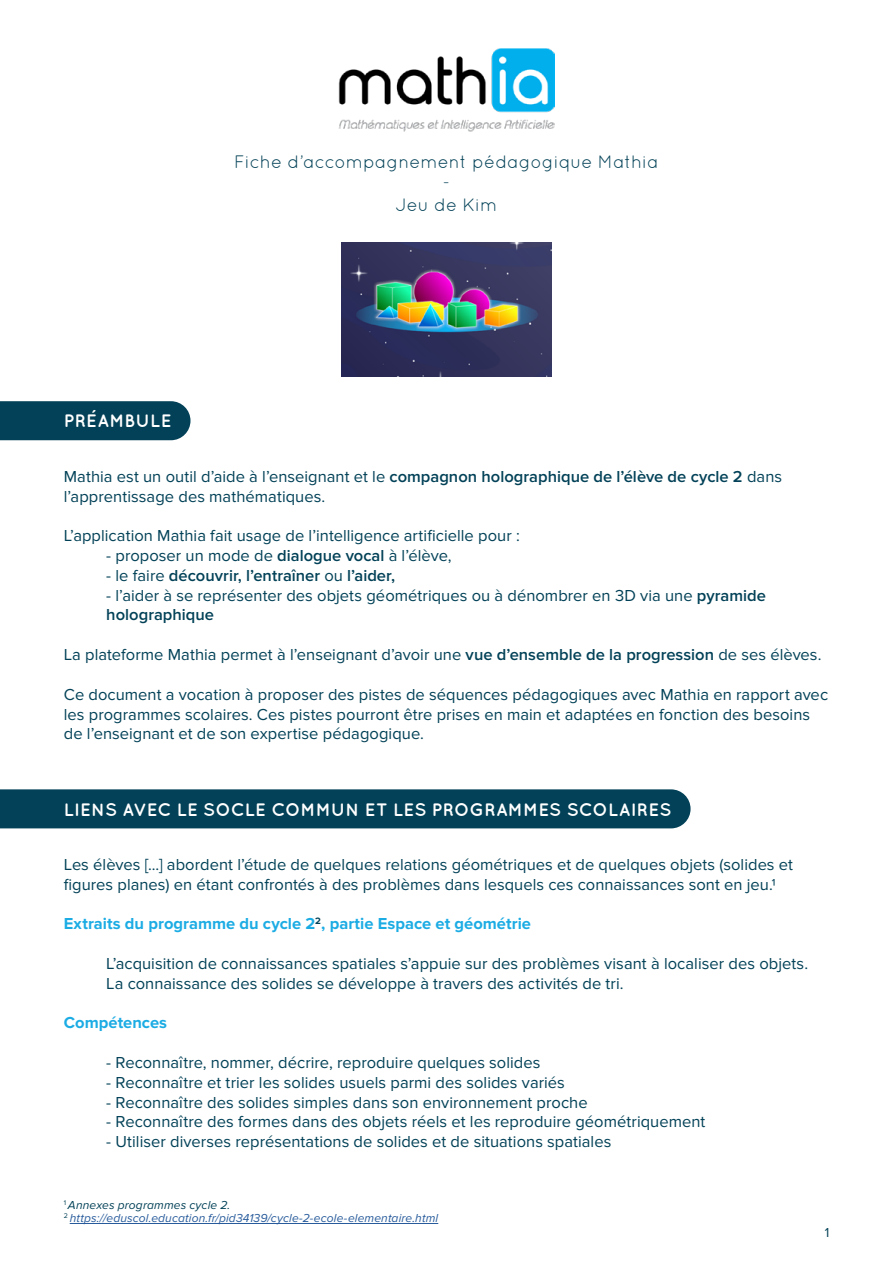
<style>
.page{position:relative;width:893px;height:1263px;background:#fff}
.page>*{position:absolute;margin:0;border:0;box-sizing:border-box;transform-origin:0 0}
.t1{font:700 18px "Quicksand";letter-spacing:.01em;color:#fff}
.t2{font:18px/21.6px "Quicksand";letter-spacing:.005em;color:#024157;text-align:center}
.t3{font:16.5px/19.8px "Proxima Nova";letter-spacing:.005em;color:#024157}
.t4{font:700 16.5px "Proxima Nova";color:#1cace4}
.t5{font:600 16.5px "Proxima Nova";color:#024157}
.t6{font:13.5px "Proxima Nova";color:#024157}
.t7{font:italic 12px/13.2px "Proxima Nova";letter-spacing:.01em;color:#275b9b}
.s1{font-weight:600}
.s2{font-weight:400}
.s3{color:#024157}
</style>
<div class="page">
<div style="left:0;top:401px;width:190px;height:39px;background:#024157"></div>
<div style="left:0;top:789px;width:691px;height:39px;background:#024157"></div>
<img style="left:339px;top:48px;width:215px;height:83px">
<hr style="left:70px;top:1223px;width:368px;height:1px;background:#275b9b">
<img style="left:341px;top:243px;width:211px;height:134px">
<p class="t2" style="left:234px;top:150px;width:426px">Fiche d’accompagnement pédagogique Mathia -<br>Jeu de Kim</p>
<p class="t1" style="left:64px;top:410px;width:109px">PRÉAMBULE</p>
<p class="t3" style="left:64px;top:467px;width:720px">Mathia est un outil d’aide à l’enseignant et le <span class="s1">compagnon holographique de l’élève de cycle 2</span> dans l’apprentissage des mathématiques.</p>
<p class="t3" style="left:64px;top:526px;width:458px">L’application Mathia fait usage de l’intelligence artificielle pour :</p>
<p class="t3" style="left:106px;top:546px;width:347px">- proposer un mode de <span class="s1">dialogue vocal</span> à l’élève,</p>
<p class="t5" style="left:106px;top:566px;width:290px"><span class="s2">- le faire</span> découvrir, l’entraîner <span class="s2">ou</span> l’aider,</p>
<p class="t3" style="left:106px;top:585px;width:661px">- l’aider à se représenter des objets géométriques ou à dénombrer en 3D via une <span class="s1">pyramide holographique</span></p>
<p class="t3" style="left:64px;top:645px;width:759px">La plateforme Mathia permet à l’enseignant d’avoir une <span class="s1">vue d’ensemble de la progression</span> de ses élèves.</p>
<p class="t3" style="left:64px;top:684px;width:766px">Ce document a vocation à proposer des pistes de séquences pédagogiques avec Mathia en rapport avec les programmes scolaires. Ces pistes pourront être prises en main et adaptées en fonction des besoins de l’enseignant et de son expertise pédagogique.</p>
<p class="t1" style="left:64px;top:798px;width:609px">LIENS AVEC LE SOCLE COMMUN ET LES PROGRAMMES SCOLAIRES</p>
<p class="t3" style="left:64px;top:855px;width:731px">Les élèves [...] abordent l’étude de quelques relations géométriques et de quelques objets (solides et figures planes) en étant confrontés à des problèmes dans lesquels ces connaissances sont en jeu.1</p>
<p class="t4" style="left:64px;top:914px;width:469px">Extraits du programme du cycle 2<sup>2</sup>, partie Espace et géométrie</p>
<p class="t3" style="left:106px;top:954px;width:703px">L’acquisition de connaissances spatiales s’appuie sur des problèmes visant à localiser des objets.<br>La connaissance des solides se développe à travers des activités de tri.</p>
<p class="t4" style="left:64px;top:1013px;width:105px">Compétences</p>
<p class="t3" style="left:106px;top:1053px;width:436px">- Reconnaître, nommer, décrire, reproduire quelques solides</p>
<p class="t3" style="left:106px;top:1073px;width:460px">- Reconnaître et trier les solides usuels parmi des solides variés</p>
<p class="t3" style="left:106px;top:1092px;width:483px">- Reconnaître des solides simples dans son environnement proche</p>
<p class="t3" style="left:106px;top:1112px;width:601px">- Reconnaître des formes dans des objets réels et les reproduire géométriquement</p>
<p class="t3" style="left:106px;top:1132px;width:507px">- Utiliser diverses représentations de solides et de situations spatiales</p>
<p class="t7" style="left:64px;top:1198px;width:376px"><sup>1</sup> <span class="s3">Annexes programmes cycle 2.<br></span><sup>2</sup> https://eduscol.education.fr/pid34139/cycle-2-ecole-elementaire.html</p>
<p class="t6" style="left:825px;top:1224px;width:6px">1</p>
</div>
